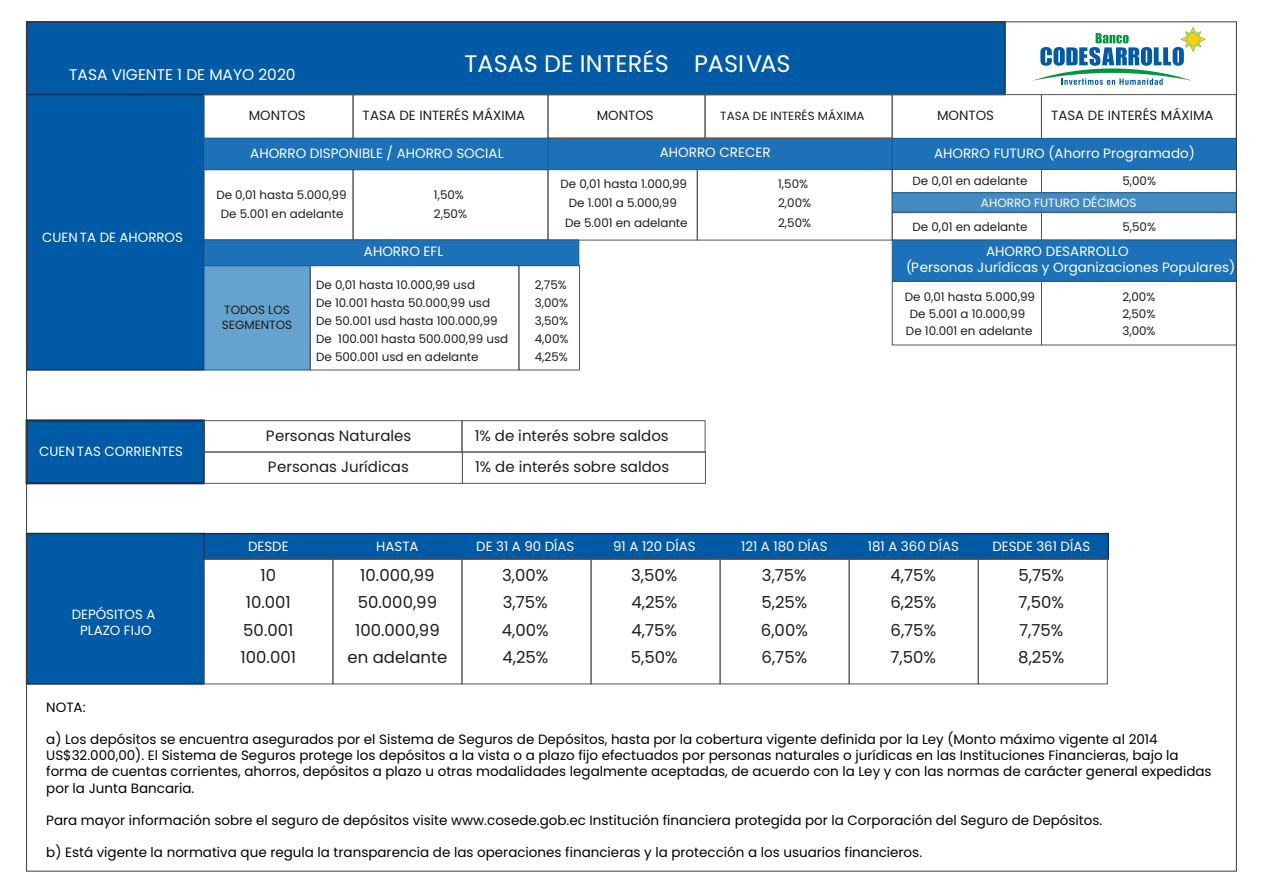
<style>
.page{position:relative;width:1263px;height:893px;background:#fff}
.page>*{position:absolute;margin:0;border:0;box-sizing:border-box;transform-origin:0 0}
.t1{font:24px "Poppins";color:#fff}
.t2{font:16.5px/27.5px "Poppins";color:#1d1d1b;text-align:justify}
.t3{font:15.45px "Poppins";color:#fff}
.t4{font:15px/31.2px "Poppins";color:#1d1d1b}
.t5{font:13.5px/16.2px "Poppins";color:#000}
.t6{font:13.5px/16.2px "Poppins";color:#fff}
.t7{font:13.35px/16px "Poppins";color:#fff;text-align:center}
.t8{font:13.35px "Poppins";color:#1d1d1b}
.t9{font:12px "Poppins";color:#fff}
.t10{font:12px/14.4px "Poppins";color:#1d1d1b}
.t11{font:11.85px/18px "Poppins";color:#1d1d1b}
</style>
<div class="page">
<div style="left:547px;top:137px;width:346px;height:33px;background:#1d71b8;border:1px solid #185f94"></div>
<div style="left:26px;top:21px;width:980px;height:74px;background:#005aa6"></div>
<div style="left:26px;top:94px;width:178px;height:277px;background:#005aa6;border:1px solid #1b2c4d"></div>
<div style="left:203px;top:94px;width:151px;height:45px;border:1px solid #575756"></div>
<div style="left:353px;top:94px;width:195px;height:45px;border:1px solid #575756"></div>
<div style="left:203px;top:169px;width:150px;height:71px;border:1px solid #575756"></div>
<div style="left:353px;top:169px;width:195px;height:71px;border:1px solid #575756"></div>
<div style="left:204px;top:265px;width:107px;height:105px;background:#65a2cd;border:1px solid #185f94"></div>
<div style="left:518px;top:265px;width:62px;height:105px;border:1px solid #575756"></div>
<div style="left:548px;top:169px;width:150px;height:71px;border:1px solid #575756"></div>
<div style="left:697px;top:169px;width:195px;height:71px;border:1px solid #575756"></div>
<div style="left:547px;top:94px;width:158px;height:45px;border:1px solid #575756"></div>
<div style="left:704px;top:94px;width:189px;height:45px;border:1px solid #575756"></div>
<div style="left:892px;top:94px;width:150px;height:45px;border:1px solid #575756"></div>
<div style="left:1041px;top:94px;width:196px;height:45px;border:1px solid #575756"></div>
<div style="left:203px;top:138px;width:345px;height:32px;background:#1d71b8;border:1px solid #185f94"></div>
<div style="left:892px;top:138px;width:345px;height:32px;background:#1d71b8;border:1px solid #185f94"></div>
<div style="left:892px;top:212px;width:150px;height:28px;border:1px solid #575756"></div>
<div style="left:1041px;top:212px;width:196px;height:28px;border:1px solid #575756"></div>
<div style="left:892px;top:192px;width:345px;height:20px;background:#448bc1;border:1px solid #185f94"></div>
<div style="left:892px;top:240px;width:345px;height:42px;background:#1d71b8;border:1px solid #185f94"></div>
<div style="left:204px;top:240px;width:375px;height:26px;background:#1d71b8;border:1px solid #185f94"></div>
<div style="left:26px;top:533px;width:179px;height:152px;background:#005aa6;border:2px solid #1b2c4d"></div>
<div style="left:203px;top:533px;width:906px;height:27px;background:#005aa6;border:1px solid #1b2c4d"></div>
<div style="left:203px;top:558px;width:130px;height:126px;border:1px solid #575756"></div>
<div style="left:332px;top:558px;width:130px;height:126px;border:1px solid #575756"></div>
<div style="left:461px;top:558px;width:130px;height:126px;border:1px solid #575756"></div>
<div style="left:590px;top:558px;width:131px;height:126px;border:1px solid #575756"></div>
<div style="left:720px;top:558px;width:130px;height:126px;border:1px solid #575756"></div>
<div style="left:849px;top:558px;width:130px;height:126px;border:1px solid #575756"></div>
<div style="left:978px;top:558px;width:130px;height:126px;border:1px solid #575756"></div>
<div style="left:26px;top:419px;width:179px;height:65px;background:#005aa6;border:2px solid #1b2c4d"></div>
<div style="left:203px;top:420px;width:259px;height:33px;border:1px solid #575756"></div>
<div style="left:204px;top:451px;width:259px;height:33px;border:1px solid #575756"></div>
<div style="left:461px;top:420px;width:244px;height:33px;border:1px solid #575756"></div>
<div style="left:462px;top:451px;width:244px;height:33px;border:1px solid #575756"></div>
<svg style="left:1032px;top:27px;width:174px;height:58px"></svg>
<p class="t3" style="left:69px;top:65px;width:228px">TASA VIGENTE 1 DE MAYO 2020</p>
<h1 class="t1" style="left:464px;top:50px;width:328px">TASAS DE INTERÉS PASIVAS</h1>
<p class="t7" style="left:42px;top:230px;width:142px">CUEN TA DE AHORROS</p>
<p class="t7" style="left:39px;top:443px;width:145px">CUEN TAS CORRIENTES</p>
<p class="t7" style="left:72px;top:606px;width:85px">DEPÓSITOS A<br>PLAZO FIJO</p>
<p class="t8" style="left:363px;top:108px;width:164px">TASA DE INTERÉS MÁXIMA</p>
<p class="t8" style="left:597px;top:108px;width:58px">MONTOS</p>
<p class="t11" style="left:720px;top:107px;width:146px">TASA DE INTERÉS MÁXIMA</p>
<p class="t8" style="left:937px;top:108px;width:58px">MONTOS</p>
<p class="t8" style="left:1051px;top:108px;width:164px">TASA DE INTERÉS MÁXIMA</p>
<p class="t6" style="left:250px;top:145px;width:255px">AHORRO DISPONIBLE / AHORRO SOCIAL</p>
<p class="t6" style="left:934px;top:145px;width:262px">AHORRO FUTURO (Ahorro Programado)</p>
<p class="t8" style="left:249px;top:108px;width:58px">MONTOS</p>
<p class="t6" style="left:660px;top:144px;width:112px">AHORRO CRECER</p>
<p class="t11" style="left:216px;top:185px;width:132px;line-height:19.4px;text-align:center">De 0,01 hasta 5.000,99<br>De 5.001 en adelante</p>
<p class="t11" style="left:434px;top:185px;width:35px;line-height:19.4px">1,50%<br>2,50%</p>
<p class="t11" style="left:560px;top:174px;width:128px;line-height:18.9px;text-align:center">De 0,01 hasta 1.000,99<br>De 1.001 a 5.000,99</p>
<p class="t11" style="left:778px;top:174px;width:35px;line-height:18.9px">1,50%<br>2,00%</p>
<p class="t11" style="left:565px;top:214px;width:124px">De 5.001 en adelante</p>
<p class="t11" style="left:778px;top:214px;width:35px">2,50%</p>
<p class="t10" style="left:222px;top:303px;width:72px">TODOS LOS<br>SEGMENTOS</p>
<p class="t6" style="left:364px;top:243px;width:81px">AHORRO EFL</p>
<p class="t11" style="left:316px;top:276px;width:194px">De 0,01 hasta 10.000,99 usd<br>De 10.001 hasta 50.000,99 usd<br>De 50.001 usd hasta 100.000,99<br>De 100.001 hasta 500.000,99 usd<br>De 500.001 usd en adelante</p>
<p class="t11" style="left:535px;top:276px;width:35px">2,75%<br>3,00%<br>3,50%<br>4,00%<br>4,25%</p>
<p class="t4" style="left:266px;top:420px;width:147px">Personas Naturales<br>Personas Jurídicas</p>
<p class="t4" style="left:475px;top:420px;width:196px">1% de interés sobre saldos<br>1% de interés sobre saldos</p>
<p class="t11" style="left:912px;top:172px;width:116px">De 0,01 en adelante</p>
<p class="t11" style="left:1122px;top:172px;width:35px">5,00%</p>
<p class="t9" style="left:981px;top:196px;width:157px">AHORRO FUTURO DÉCIMOS</p>
<p class="t11" style="left:912px;top:218px;width:116px">De 0,01 en adelante</p>
<p class="t11" style="left:1122px;top:218px;width:35px">5,50%</p>
<p class="t6" style="left:906px;top:243px;width:331px;text-indent:80px">AHORRO DESARROLLO<br>(Personas Jurídicas y Organizaciones Populares)</p>
<p class="t11" style="left:905px;top:288px;width:132px;line-height:17.2px;text-align:center">De 0,01 hasta 5.000,99<br>De 5.001 a 10.000,99</p>
<p class="t11" style="left:1122px;top:288px;width:35px;line-height:17.2px">2,00%<br>2,50%</p>
<p class="t11" style="left:906px;top:322px;width:128px">De 10.001 en adelante</p>
<p class="t11" style="left:1122px;top:322px;width:35px">3,00%</p>
<p class="t7" style="left:248px;top:538px;width:42px">DESDE</p>
<p class="t7" style="left:376px;top:538px;width:44px">HASTA</p>
<p class="t7" style="left:476px;top:538px;width:100px">DE 31 A 90 DÍAS</p>
<p class="t7" style="left:613px;top:538px;width:84px">91 A 120 DÍAS</p>
<p class="t7" style="left:741px;top:538px;width:88px">121 A 180 DÍAS</p>
<p class="t7" style="left:868px;top:538px;width:93px">181 A 360 DÍAS</p>
<p class="t7" style="left:992px;top:538px;width:99px">DESDE 361 DÍAS</p>
<p class="t2" style="left:241px;top:561px;width:57px;text-align:center">10<br>10.001<br>50.001<br>100.001</p>
<p class="t2" style="left:348px;top:561px;width:101px;text-align:center">10.000,99<br>50.000,99<br>100.000,99 en adelante</p>
<p class="t2" style="left:502px;top:561px;width:48px">3,00% 3,75% 4,00% 4,25%</p>
<p class="t2" style="left:631px;top:561px;width:48px">3,50% 4,25% 4,75% 5,50%</p>
<p class="t2" style="left:761px;top:561px;width:48px">3,75% 5,25% 6,00% 6,75%</p>
<p class="t2" style="left:890px;top:561px;width:48px">4,75% 6,25% 6,75% 7,50%</p>
<p class="t2" style="left:1018px;top:561px;width:48px">5,75% 7,50% 7,75% 8,25%</p>
<p class="t5" style="left:46px;top:699px;width:41px">NOTA:</p>
<p class="t5" style="left:46px;top:731px;width:1167px">a) Los depósitos se encuentra asegurados por el Sistema de Seguros de Depósitos, hasta por la cobertura vigente definida por la Ley (Monto máximo vigente al 2014<br>US$32.000,00). El Sistema de Seguros protege los depósitos a la vista o a plazo fijo efectuados por personas naturales o jurídicas en las Instituciones Financieras, bajo la forma de cuentas corrientes, ahorros, depósitos a plazo u otras modalidades legalmente aceptadas, de acuerdo con la Ley y con las normas de carácter general expedidas por la Junta Bancaria.</p>
<p class="t5" style="left:46px;top:812px;width:1057px">Para mayor información sobre el seguro de depósitos visite www.cosede.gob.ec Institución financiera protegida por la Corporación del Seguro de Depósitos.</p>
<p class="t5" style="left:46px;top:845px;width:877px">b) Está vigente la normativa que regula la transparencia de las operaciones financieras y la protección a los usuarios financieros.</p>
</div>
